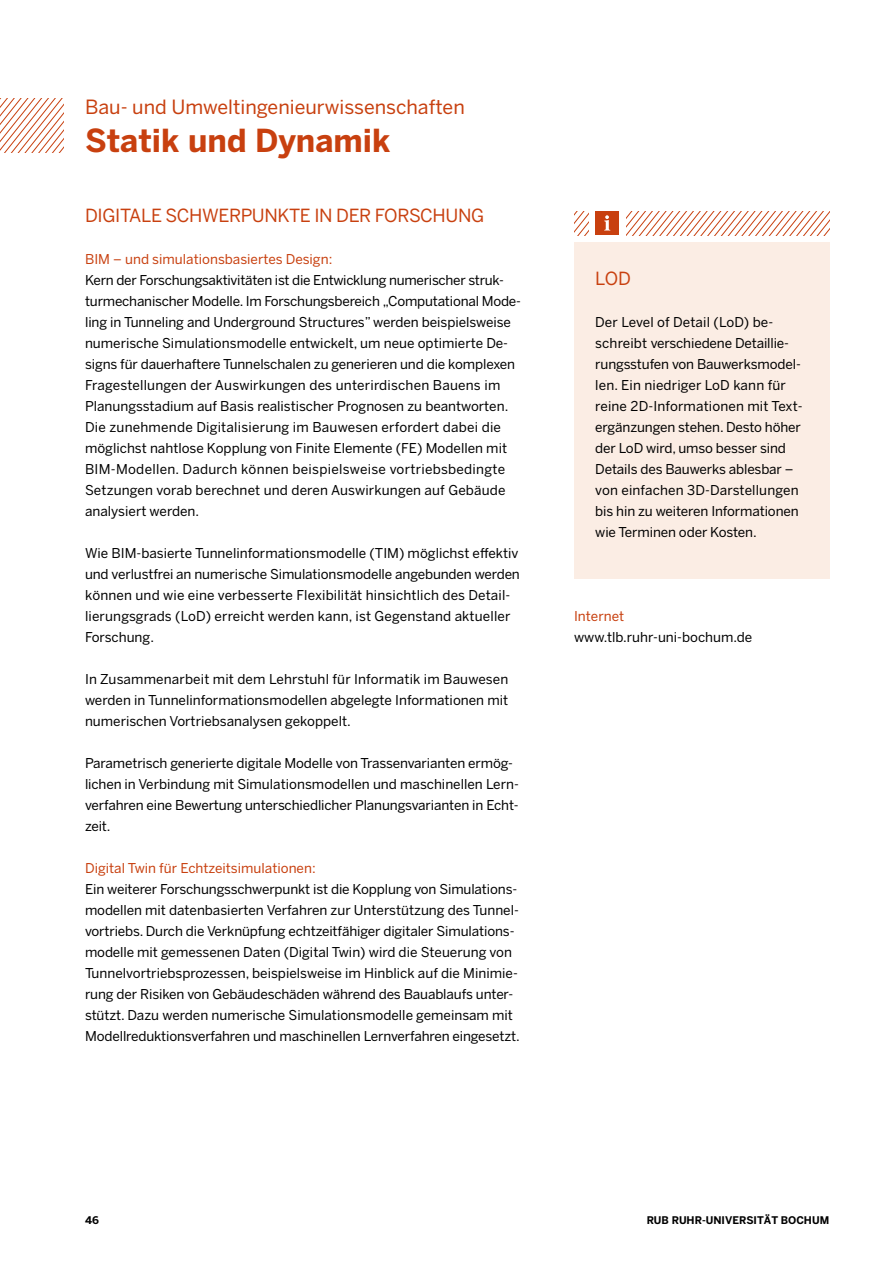
<style>
.page{position:relative;width:893px;height:1263px;background:#fff}
.page>*{position:absolute;margin:0;border:0;box-sizing:border-box;transform-origin:0 0}
.t1{font:700 31.5px "Benton Sans";color:#c8400f}
.t2{font:19.5px "Benton Sans";color:#c8400f}
.Box_Head{font:18px "Benton Sans";letter-spacing:-.02em;color:#c8400f}
.Box_p{font:13.5px/21px "Benton Sans";letter-spacing:-.01em;color:#000}
.t3{font:13.5px "Benton Sans";color:#c8400f}
.t4{font:700 10.5px "Benton Sans";color:#000}
.s1{color:#fff}
</style>
<div class="page">
<svg style="left:0;top:98px;width:64px;height:54px"></svg>
<div style="left:574px;top:243px;width:255px;height:336px;background:#fbede4"></div>
<svg style="left:574px;top:212px;width:14px;height:23px"></svg>
<div style="left:595px;top:211px;width:24px;height:24px;background:#c8400f"></div>
<svg style="left:626px;top:212px;width:203px;height:23px"></svg>
<svg style="left:604px;top:215px;width:6px;height:16px"></svg>
<h2 class="t2" style="left:85px;top:96px;width:387px">Bau- und Umweltingenieurwissenschaften<span class="s1">:</span></h2>
<h2 class="t1" style="left:85px;top:122px;width:307px">Statik und Dynamik</h2>
<h3 class="Box_Head" style="left:85px;top:205px;width:401px">DIGITALE SCHWERPUNKTE IN DER FORSCHUNG</h3>
<h4 class="t3" style="left:85px;top:251px;width:249px">BIM – und simulationsbasiertes Design:</h4>
<p class="Box_p" style="left:85px;top:269px;width:437px">Kern der Forschungsaktivitäten ist die Entwicklung numerischer struk&shy;turmechanischer Modelle. Im Forschungsbereich „Computational Mode&shy;ling in Tunneling and Underground Structures” werden beispielsweise numerische Simulationsmodelle entwickelt, um neue optimierte De&shy;signs für dauerhaftere Tunnelschalen zu generieren und die komplexen Fragestellungen der Auswirkungen des unterirdischen Bauens im Planungsstadium auf Basis realistischer Prognosen zu beantworten.<br>Die zunehmende Digitalisierung im Bauwesen erfordert dabei die möglichst nahtlose Kopplung von Finite Elemente (FE) Modellen mit BIM-Modellen. Dadurch können beispielsweise vortriebsbedingte Setzungen vorab berechnet und deren Auswirkungen auf Gebäude analysiert werden.</p>
<p class="Box_p" style="left:85px;top:542px;width:436px">Wie BIM-basierte Tunnelinformationsmodelle (TIM) möglichst effektiv und verlustfrei an numerische Simulationsmodelle angebunden werden können und wie eine verbesserte Flexibilität hinsichtlich des Detail&shy;lierungsgrads (LoD) erreicht werden kann, ist Gegenstand aktueller Forschung.</p>
<p class="Box_p" style="left:85px;top:668px;width:425px;text-align:justify">In Zusammenarbeit mit dem Lehrstuhl für Informatik im Bauwesen werden in Tunnelinformationsmodellen abgelegte Informationen mit numerischen Vortriebsanalysen gekoppelt.</p>
<p class="Box_p" style="left:85px;top:752px;width:435px">Parametrisch generierte digitale Modelle von Trassenvarianten ermög&shy;lichen in Verbindung mit Simulationsmodellen und maschinellen Lern&shy;verfahren eine Bewertung unterschiedlicher Planungsvarianten in Echt&shy;zeit.</p>
<h4 class="t3" style="left:85px;top:860px;width:232px">Digital Twin für Echtzeitsimulationen:</h4>
<p class="Box_p" style="left:85px;top:878px;width:436px">Ein weiterer Forschungsschwerpunkt ist die Kopplung von Simulations&shy;modellen mit datenbasierten Verfahren zur Unterstützung des Tunnel&shy;vortriebs. Durch die Verknüpfung echtzeitfähiger digitaler Simulations&shy;modelle mit gemessenen Daten (Digital Twin) wird die Steuerung von Tunnelvortriebsprozessen, beispielsweise im Hinblick auf die Minimie&shy;rung der Risiken von Gebäudeschäden während des Bauablaufs unter&shy;stützt. Dazu werden numerische Simulationsmodelle gemeinsam mit Modellreduktionsverfahren und maschinellen Lernverfahren eingesetzt.</p>
<p class="Box_Head" style="left:595px;top:268px;width:37px">LOD</p>
<p class="Box_p" style="left:595px;top:311px;width:209px">Der Level of Detail (LoD) be&shy;schreibt verschiedene Detaillie&shy;rungsstufen von Bauwerksmodel&shy;len. Ein niedriger LoD kann für reine 2D-Informationen mit Text&shy;ergänzungen stehen. Desto höher der LoD wird, umso besser sind<br>Details des Bauwerks ablesbar – von einfachen 3D-Darstellungen bis hin zu weiteren Informationen wie Terminen oder Kosten.</p>
<h4 class="t3" style="left:574px;top:608px;width:52px">Internet</h4>
<p class="Box_p" style="left:574px;top:626px;width:180px">www.tlb.ruhr-uni-bochum.de</p>
<p class="t4" style="left:85px;top:1214px;width:15px">46</p>
<p class="t4" style="left:647px;top:1214px;width:184px">RUB RUHR-UNIVERSITÄT BOCHUM</p>
</div>
